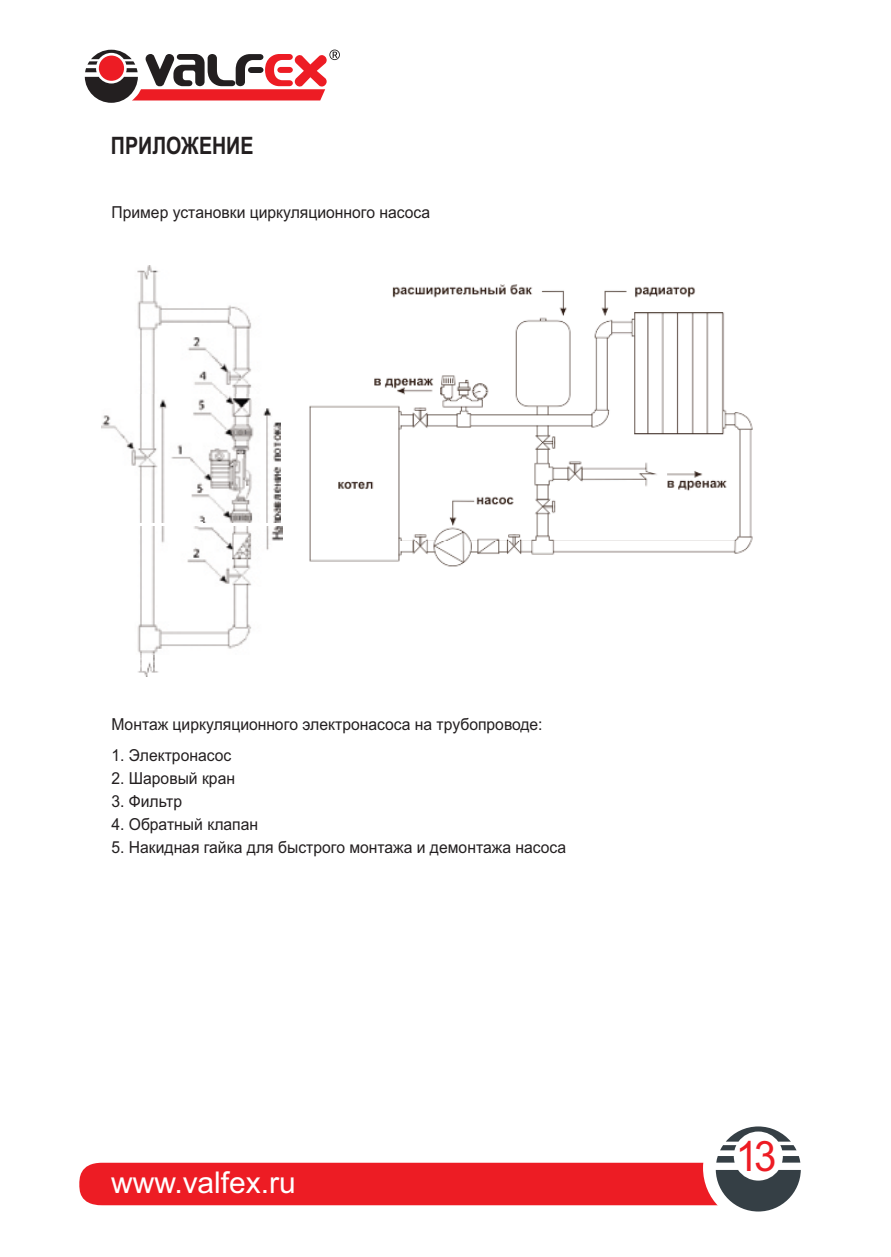
<style>
.page{position:relative;width:891px;height:1257px;background:#fff}
.page>*{position:absolute;margin:0;border:0;box-sizing:border-box;transform-origin:0 0}
.t1{font:42px "Arial";color:#ed1c24;scale:.95 1}
.t2{font:30px "Arial";color:#fff}
.t3{font:700 24px "Arial";color:#231f20;scale:.82 1}
.t4{font:16.5px "Arial";color:#231f20;scale:.95 1}
</style>
<div class="page">
<img style="left:137px;top:265px;width:115px;height:129px">
<img style="left:101px;top:394px;width:180px;height:128px">
<img style="left:137px;top:526px;width:146px;height:150px">
<img style="left:309px;top:284px;width:444px;height:283px">
<svg style="left:85px;top:50px;width:255px;height:53px"></svg>
<svg style="left:79px;top:1126px;width:722px;height:86px"></svg>
<h3 class="t3" style="left:111px;top:136px;width:175px">ПРИЛОЖЕНИЕ</h3>
<p class="t4" style="left:111px;top:206px;width:337px">Пример установки циркуляционного насоса</p>
<p class="t4" style="left:111px;top:718px;width:455px">Монтаж циркуляционного электронасоса на трубопроводе:</p>
<p class="t4" style="left:111px;top:749px;width:128px">1. Электронасос</p>
<p class="t4" style="left:111px;top:772px;width:132px">2. Шаровый кран</p>
<p class="t4" style="left:111px;top:795px;width:76px">3. Фильтр</p>
<p class="t4" style="left:111px;top:818px;width:156px">4. Обратный клапан</p>
<p class="t4" style="left:111px;top:841px;width:480px">5. Накидная гайка для быстрого монтажа и демонтажа насоса</p>
<h2 class="t2" style="left:111px;top:1171px;width:186px">www.valfex.ru</h2>
<h1 class="t1" style="left:736px;top:1140px;width:44px">13</h1>
</div>
